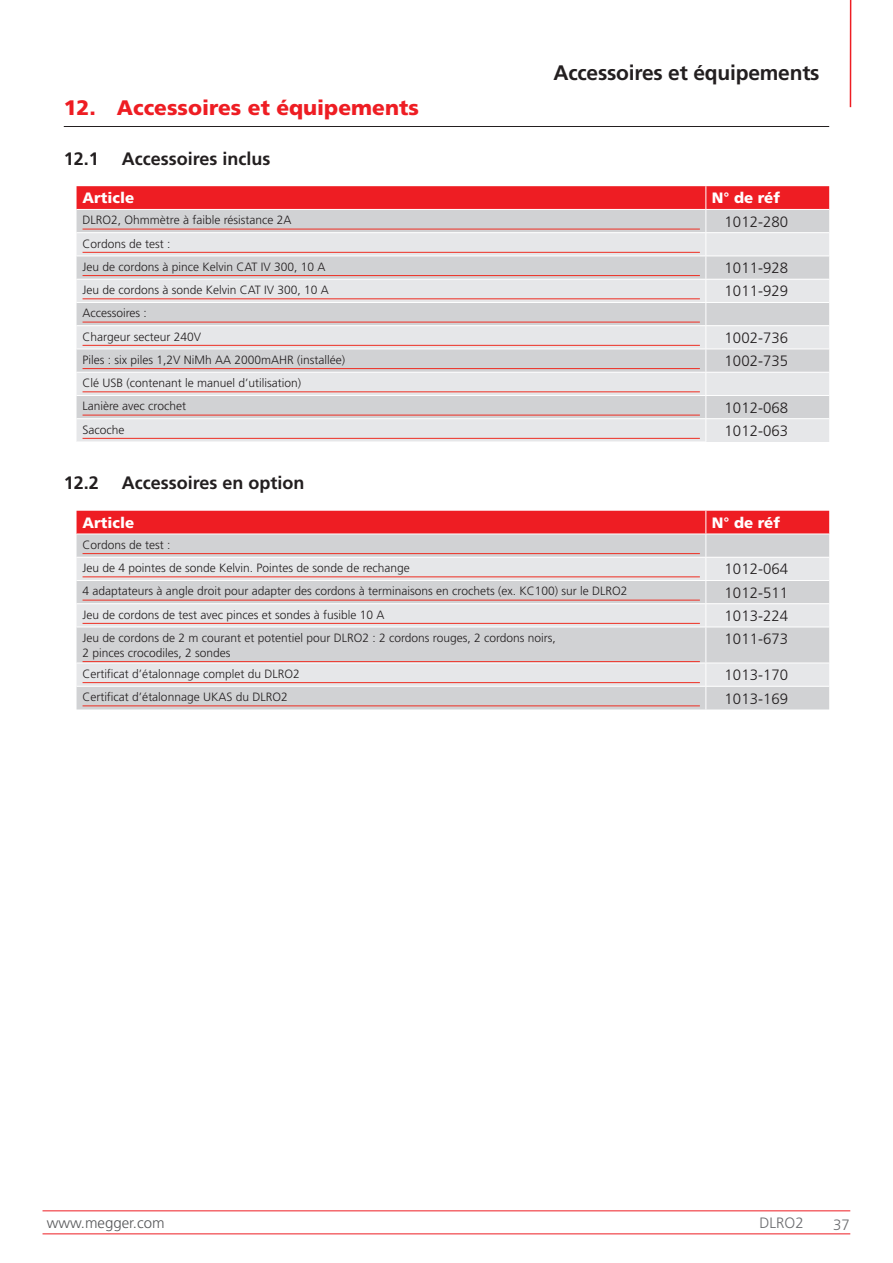
<style>
.page{position:relative;width:893px;height:1263px;background:#fff}
.page>*{position:absolute;margin:0;border:0;box-sizing:border-box;transform-origin:0 0}
.t1{font:900 21px "Frutiger LT Pro";color:#ee1d23}
.t2{font:700 21px "Frutiger LT Pro";letter-spacing:-.01em;color:#231f20}
.t3{font:700 18px "Frutiger LT Pro";color:#231f20}
.t4{font:300 15px "Frutiger LT Pro";color:#231f20}
.t5{font:900 15px "Frutiger LT Pro";color:#fff}
.t6{font:300 15px "Frutiger LT Pro";color:#57585a}
.t7{font:300 15px "Frutiger LT Pro";color:#6c6d70}
.t8{font:300 12px/23.2px "Frutiger LT Pro";color:#231f20}
</style>
<div class="page">
<hr style="left:64px;top:126px;width:765px;height:1px;background:#231f20">
<svg style="left:77px;top:186px;width:752px;height:256px;background:#decacc"></svg>
<hr style="left:77px;top:256px;width:629px;height:1px;background:#fff">
<hr style="left:77px;top:279px;width:629px;height:1px;background:#fff">
<hr style="left:77px;top:302px;width:629px;height:1px;background:#fff">
<hr style="left:83px;top:229px;width:617px;height:1px;background:#ee2e22">
<hr style="left:83px;top:252px;width:617px;height:1px;background:#ee2e22">
<hr style="left:83px;top:275px;width:617px;height:1px;background:#ee2e22">
<hr style="left:83px;top:298px;width:617px;height:1px;background:#ee2e22">
<hr style="left:83px;top:322px;width:617px;height:1px;background:#ee2e22">
<hr style="left:83px;top:345px;width:617px;height:1px;background:#ee2e22">
<hr style="left:83px;top:368px;width:617px;height:1px;background:#ee2e22">
<hr style="left:83px;top:391px;width:617px;height:1px;background:#ee2e22">
<hr style="left:83px;top:415px;width:617px;height:1px;background:#ee2e22">
<hr style="left:83px;top:438px;width:617px;height:1px;background:#ee2e22">
<div style="left:77px;top:687px;width:752px;height:22px;background:#d1d2d4"></div>
<svg style="left:77px;top:628px;width:752px;height:58px;background:#d9d9db"></svg>
<svg style="left:77px;top:511px;width:752px;height:116px;background:#e0b6b9"></svg>
<hr style="left:705px;top:627px;width:1px;height:36px;background:#fff">
<hr style="left:77px;top:663px;width:629px;height:1px;background:#fff">
<hr style="left:706px;top:663px;width:123px;height:1px;background:#fff">
<svg style="left:705px;top:664px;width:1px;height:45px"></svg>
<hr style="left:83px;top:553px;width:617px;height:1px;background:#ee2e22">
<hr style="left:83px;top:576px;width:617px;height:1px;background:#ee2e22">
<hr style="left:83px;top:600px;width:617px;height:1px;background:#ee2e22">
<hr style="left:83px;top:623px;width:617px;height:1px;background:#ee2e22">
<hr style="left:83px;top:661px;width:617px;height:1px;background:#ee2e22">
<hr style="left:83px;top:682px;width:617px;height:1px;background:#ee2e22">
<hr style="left:83px;top:705px;width:617px;height:1px;background:#ee2e22">
<hr style="left:850px;top:0;width:1px;height:107px;background:#ee1d23">
<hr style="left:43px;top:1210px;width:807px;height:1px;background:#ee1d23">
<hr style="left:43px;top:1233px;width:807px;height:1px;background:#ee1d23">
<h1 class="t2" style="left:553px;top:60px;width:268px">Accessoires et équipements</h1>
<h1 class="t1" style="left:64px;top:95px;width:357px">12. Accessoires et équipements</h1>
<h2 class="t3" style="left:64px;top:148px;width:37px">12.1</h2>
<h2 class="t3" style="left:122px;top:148px;width:150px">Accessoires inclus</h2>
<p class="t5" style="left:83px;top:189px;width:53px">Article</p>
<p class="t5" style="left:712px;top:189px;width:70px">N° de réf</p>
<p class="t8" style="left:83px;top:209px;width:210px">DLRO2, Ohmmètre à faible résistance 2A</p>
<p class="t4" style="left:725px;top:213px;width:65px">1012-280</p>
<p class="t8" style="left:83px;top:232px;width:245px">Cordons de test :<br>Jeu de cordons à pince Kelvin CAT IV 300, 10 A</p>
<p class="t4" style="left:725px;top:259px;width:65px">1011-928</p>
<p class="t8" style="left:83px;top:278px;width:248px">Jeu de cordons à sonde Kelvin CAT IV 300, 10 A</p>
<p class="t4" style="left:725px;top:282px;width:65px">1011-929</p>
<p class="t8" style="left:83px;top:302px;width:120px">Accessoires :<br>Chargeur secteur 240V</p>
<p class="t4" style="left:725px;top:329px;width:65px">1002-736</p>
<p class="t8" style="left:83px;top:348px;width:264px">Piles : six piles 1,2V NiMh AA 2000mAHR (installée)</p>
<p class="t4" style="left:725px;top:352px;width:65px">1002-735</p>
<p class="t8" style="left:83px;top:371px;width:220px">Clé USB (contenant le manuel d’utilisation)<br>Lanière avec crochet</p>
<p class="t4" style="left:725px;top:399px;width:65px">1012-068</p>
<p class="t8" style="left:83px;top:418px;width:44px">Sacoche</p>
<p class="t4" style="left:725px;top:422px;width:65px">1012-063</p>
<h2 class="t3" style="left:64px;top:472px;width:37px">12.2</h2>
<h2 class="t3" style="left:122px;top:472px;width:184px">Accessoires en option</h2>
<p class="t5" style="left:83px;top:514px;width:53px">Article</p>
<p class="t5" style="left:712px;top:514px;width:70px">N° de réf</p>
<p class="t8" style="left:83px;top:533px;width:329px">Cordons de test :<br>Jeu de 4 pointes de sonde Kelvin. Pointes de sonde de rechange</p>
<p class="t4" style="left:725px;top:560px;width:65px">1012-064</p>
<p class="t8" style="left:83px;top:580px;width:546px">4 adaptateurs à angle droit pour adapter des cordons à terminaisons en crochets (ex. KC100) sur le DLRO2</p>
<p class="t4" style="left:725px;top:584px;width:65px">1012-511</p>
<p class="t8" style="left:83px;top:603px;width:303px">Jeu de cordons de test avec pinces et sondes à fusible 10 A</p>
<p class="t4" style="left:725px;top:607px;width:65px">1013-224</p>
<p class="t8" style="left:83px;top:630px;width:475px;line-height:15px">Jeu de cordons de 2 m courant et potentiel pour DLRO2 : 2 cordons rouges, 2 cordons noirs,<br>2 pinces crocodiles, 2 sondes</p>
<p class="t4" style="left:725px;top:630px;width:65px">1011-673</p>
<p class="t8" style="left:83px;top:662px;width:219px">Certificat d’étalonnage complet du DLRO2</p>
<p class="t4" style="left:725px;top:666px;width:65px">1013-170</p>
<p class="t8" style="left:83px;top:685px;width:207px">Certificat d’étalonnage UKAS du DLRO2</p>
<p class="t4" style="left:725px;top:689px;width:65px">1013-169</p>
<p class="t6" style="left:47px;top:1214px;width:119px">www.megger.com</p>
<p class="t7" style="left:759px;top:1214px;width:46px">DLRO2</p>
<p class="t7" style="left:833px;top:1215px;width:18px">37</p>
</div>
